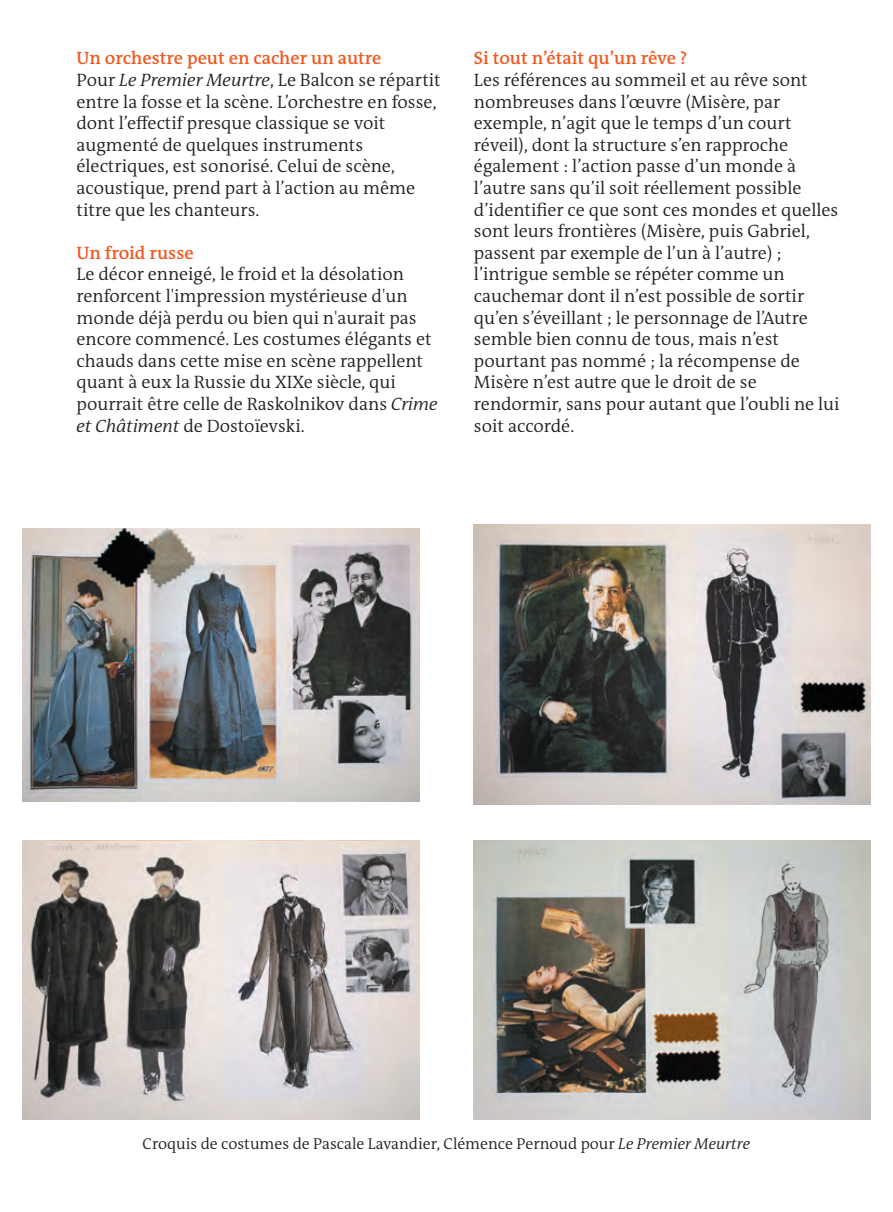
<style>
.page{position:relative;width:893px;height:1212px;background:#fff}
.page>*{position:absolute;margin:0;border:0;box-sizing:border-box;transform-origin:0 0}
.t1{font:300 18px/21.6px "The Antiqua B W4";color:#231f20}
.t2{font:600 18px "The Antiqua B W6";color:#f15921}
.t3{font:300 15.75px "The Antiqua B W4";color:#231f20}
.s1{font-style:italic}
</style>
<div class="page">
<img style="left:22px;top:528px;width:398px;height:273px">
<img style="left:473px;top:525px;width:398px;height:280px">
<img style="left:22px;top:840px;width:398px;height:279px">
<img style="left:473px;top:840px;width:398px;height:279px">
<p class="t2" style="left:77px;top:50px;width:306px">Un orchestre peut en cacher un autre</p>
<p class="t1" style="left:77px;top:70px;width:366px">Pour <span class="s1">Le Premier Meurtre</span>, Le Balcon se répartit entre la fosse et la scène. L’orchestre en fosse, dont l’effectif presque classique se voit augmenté de quelques instruments électriques, est sonorisé. Celui de scène, acoustique, prend part à l’action au même titre que les chanteurs.</p>
<p class="t2" style="left:77px;top:245px;width:119px">Un froid russe</p>
<p class="t1" style="left:77px;top:265px;width:363px">Le décor enneigé, le froid et la désolation renforcent l'impression mystérieuse d'un monde déjà perdu ou bien qui n'aurait pas encore commencé. Les costumes élégants et chauds dans cette mise en scène rappellent quant à eux la Russie du XIXe siècle, qui pourrait être celle de Raskolnikov dans <span class="s1">Crime et Châtiment</span> de Dostoïevski.</p>
<p class="t2" style="left:474px;top:50px;width:215px">Si tout n’était qu’un rêve ?</p>
<p class="t1" style="left:474px;top:70px;width:367px">Les références au sommeil et au rêve sont nombreuses dans l’œuvre (Misère, par exemple, n’agit que le temps d’un court réveil), dont la structure s’en rapproche également : l’action passe d’un monde à l’autre sans qu’il soit réellement possible d’identifier ce que sont ces mondes et quelles sont leurs frontières (Misère, puis Gabriel, passent par exemple de l’un à l’autre) ; l’intrigue semble se répéter comme un cauchemar dont il n’est possible de sortir qu’en s’éveillant ; le personnage de l’Autre semble bien connu de tous, mais n’est pourtant pas nommé ; la récompense de Misère n’est autre que le droit de se rendormir, sans pour autant que l’oubli ne lui soit accordé.</p>
<p class="t3" style="left:143px;top:1136px;width:609px">Croquis de costumes de Pascale Lavandier, Clémence Pernoud pour <span class="s1">Le Premier Meurtre</span></p>
</div>
